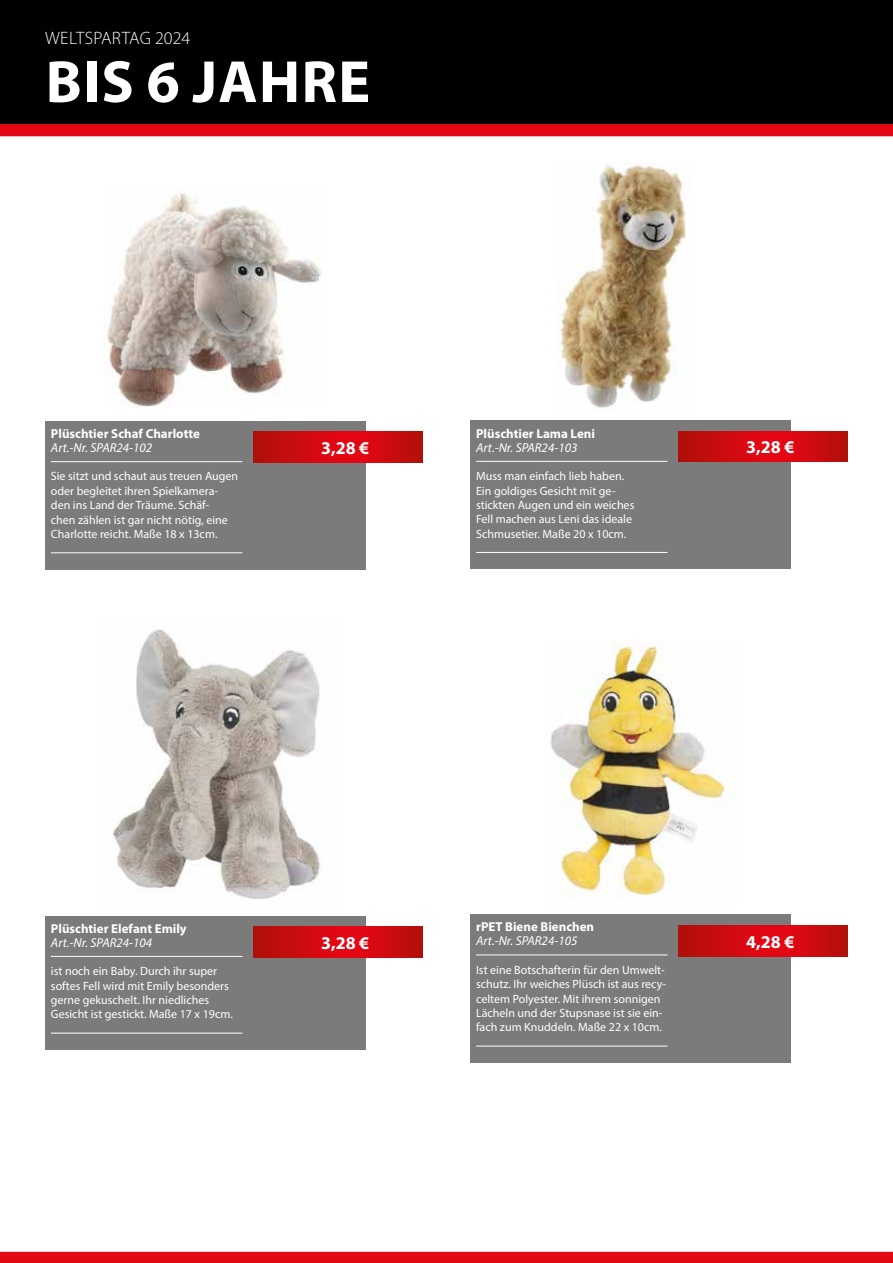
<style>
.page{position:relative;width:893px;height:1263px;background:#fff}
.page>*{position:absolute;margin:0;border:0;box-sizing:border-box;transform-origin:0 0}
.t1{font:700 60px "Myriad Pro";letter-spacing:.02em;color:#fff}
.t2{font:700 18px "Myriad Pro";color:#fff}
.t3{font:300 18px "Myriad Pro";letter-spacing:.01em;color:#fff}
.t4{font:700 12.9px "Myriad Pro";color:#fff}
.t5{font:italic 12.9px "Myriad Pro";color:#fff}
.t6{font:12px/14.4px "Myriad Pro";color:#fff}
</style>
<div class="page">
<div style="left:0;top:0;width:893px;height:124px;background:#000"></div>
<div style="left:0;top:124px;width:893px;height:12px;background:#e30613"></div>
<div style="left:0;top:1252px;width:893px;height:11px;background:#e30613"></div>
<div style="left:45px;top:421px;width:321px;height:148px;background:#7c7b7b"></div>
<hr style="left:51px;top:461px;width:191px;height:1px;background:#fff">
<hr style="left:51px;top:552px;width:191px;height:1px;background:#fff">
<div style="left:470px;top:421px;width:321px;height:148px;background:#7c7b7b"></div>
<hr style="left:476px;top:461px;width:191px;height:1px;background:#fff">
<hr style="left:476px;top:552px;width:191px;height:1px;background:#fff">
<div style="left:45px;top:916px;width:321px;height:133px;background:#7c7b7b"></div>
<hr style="left:51px;top:956px;width:191px;height:1px;background:#fff">
<hr style="left:51px;top:1033px;width:191px;height:1px;background:#fff">
<div style="left:470px;top:914px;width:321px;height:148px;background:#7c7b7b"></div>
<hr style="left:476px;top:954px;width:191px;height:1px;background:#fff">
<hr style="left:476px;top:1046px;width:191px;height:1px;background:#fff">
<img style="left:107px;top:193px;width:214px;height:215px">
<img style="left:557px;top:164px;width:129px;height:244px">
<img style="left:550px;top:641px;width:182px;height:256px">
<svg style="left:253px;top:927px;width:170px;height:30px;background:#cd0a0f"></svg>
<svg style="left:678px;top:925px;width:170px;height:31px;background:#cd0a0f"></svg>
<svg style="left:253px;top:432px;width:170px;height:30px;background:#cd0a0f"></svg>
<svg style="left:678px;top:431px;width:170px;height:31px;background:#cd0a0f"></svg>
<img style="left:113px;top:629px;width:207px;height:271px">
<h2 class="t3" style="left:45px;top:27px;width:147px">WELTSPARTAG 2024</h2>
<h1 class="t1" style="left:46px;top:43px;width:326px">BIS 6 JAHRE</h1>
<p class="t4" style="left:51px;top:425px;width:151px">Plüschtier Schaf Charlotte</p>
<p class="t5" style="left:51px;top:440px;width:103px">Art.-Nr. SPAR24-102</p>
<p class="t6" style="left:51px;top:469px;width:189px">Sie sitzt und schaut aus treuen Augen oder begleitet ihren Spielkamera&shy;den ins Land der Träume. Schäf-<br>chen zählen ist gar nicht nötig, eine Charlotte reicht. Maße 18 x 13cm.</p>
<p class="t4" style="left:476px;top:425px;width:120px">Plüschtier Lama Leni</p>
<p class="t5" style="left:476px;top:439px;width:103px">Art.-Nr. SPAR24-103</p>
<p class="t6" style="left:476px;top:469px;width:160px">Muss man einfach lieb haben.<br>Ein goldiges Gesicht mit ge&shy;stickten Augen und ein weiches<br>Fell machen aus Leni das ideale<br>Schmusetier. Maße 20 x 10cm.</p>
<h2 class="t2" style="left:321px;top:436px;width:50px">3,28 €</h2>
<h2 class="t2" style="left:746px;top:435px;width:50px">3,28 €</h2>
<p class="t4" style="left:51px;top:920px;width:137px">Plüschtier Elefant Emily</p>
<p class="t5" style="left:51px;top:934px;width:103px">Art.-Nr. SPAR24-104</p>
<p class="t6" style="left:51px;top:964px;width:183px">ist noch ein Baby. Durch ihr super softes Fell wird mit Emily besonders gerne gekuschelt. Ihr niedliches Gesicht ist gestickt. Maße 17 x 19cm.</p>
<p class="t4" style="left:476px;top:918px;width:120px">rPET Biene Bienchen</p>
<p class="t5" style="left:476px;top:933px;width:103px">Art.-Nr. SPAR24-105</p>
<p class="t6" style="left:476px;top:962px;width:192px">Ist eine Botschafterin für den Umwelt&shy;schutz. Ihr weiches Plüsch ist aus recy&shy;celtem Polyester. Mit ihrem sonnigen Lächeln und der Stupsnase ist sie ein&shy;fach zum Knuddeln. Maße 22 x 10cm.</p>
<h2 class="t2" style="left:321px;top:931px;width:50px">3,28 €</h2>
<h2 class="t2" style="left:746px;top:930px;width:50px">4,28 €</h2>
</div>
